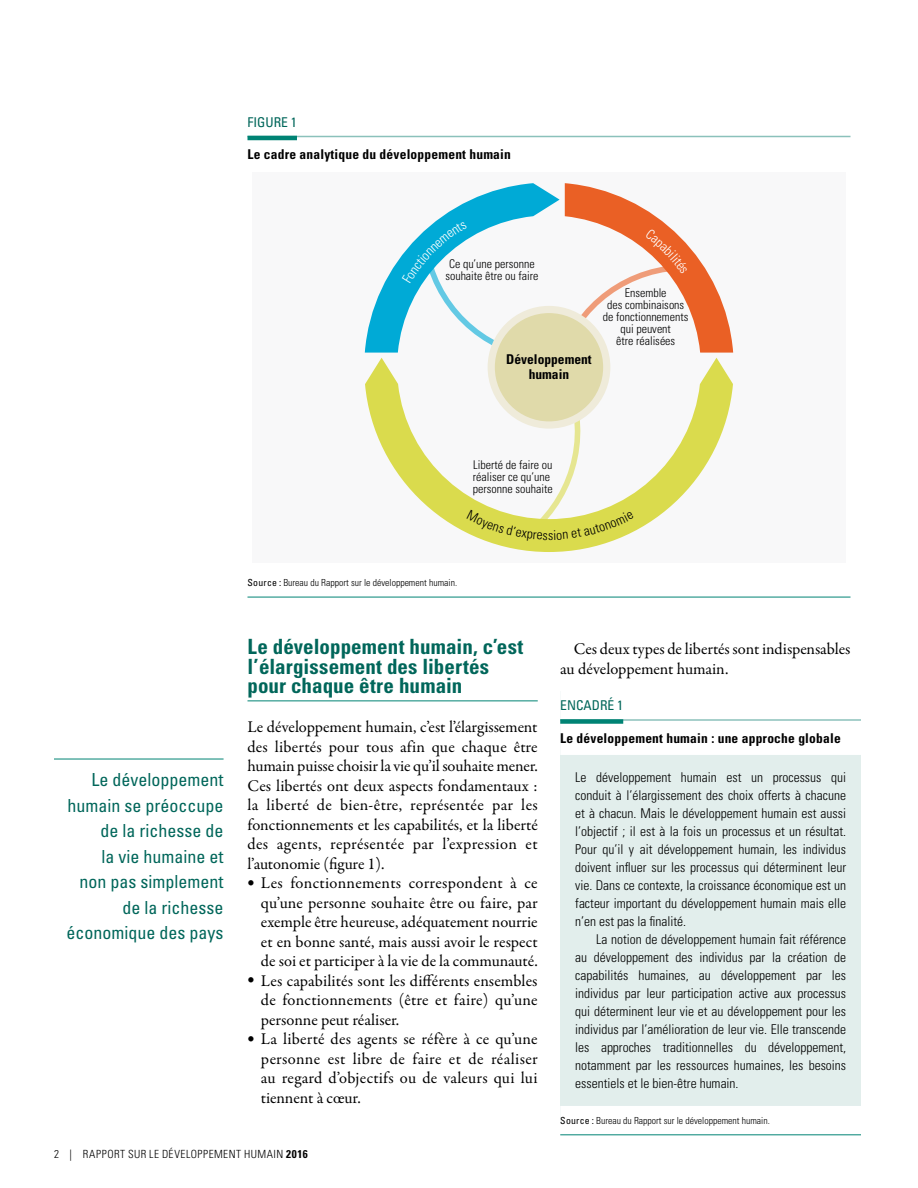
<style>
.page{position:relative;width:918px;height:1188px;background:#fff}
.page>*{position:absolute;margin:0;border:0;box-sizing:border-box;transform-origin:0 0}
.t1{font:700 condensed 21px/19.5px "Univers LT Std";letter-spacing:.005em;color:#00665a}
.t2{font:condensed 18px/25.5px "Univers LT Std";color:#00665a;text-align:right}
.t3{font:16.5px/19.5px "Garamond Premr Pro";color:#000;text-align:justify}
.t4{font:300 condensed 13.5px/18px "Univers LT Std";color:#000;text-align:justify}
.t5{font:700 condensed 13.5px/15px "Univers LT Std";letter-spacing:.015em;color:#000;text-align:center}
.t6{font:condensed 13.5px "Univers LT Std";color:#00665a}
.t7{font:300 condensed 12px/12px "Univers LT Std";color:#000;text-align:center}
.t8{font:300 condensed 11.25px "Univers LT Std";letter-spacing:.045em;color:#000}
.t9{font:300 condensed 9.75px "Univers LT Std";color:#000}
.s1{font-weight:400}
.s2{font-weight:700}
</style>
<div class="page">
<hr style="left:248px;top:700px;width:290px;height:1px;background:#008374">
<hr style="left:248px;top:136px;width:602px;height:1px;background:#8bc1bb">
<hr style="left:248px;top:136px;width:49px;height:4px;background:#008374">
<hr style="left:248px;top:597px;width:602px;height:1px;background:#008374">
<div style="left:252px;top:172px;width:594px;height:390px;background:#f8f8f9"></div>
<svg style="left:365px;top:359px;width:368px;height:193px"></svg>
<div style="left:560px;top:692px;width:301px;height:432px;background:#e2eeec"></div>
<div style="left:560px;top:691px;width:301px;height:37px;background:#fff"></div>
<hr style="left:560px;top:719px;width:301px;height:2px;background:#8bc1bb">
<div style="left:560px;top:719px;width:63px;height:5px;background:#008374"></div>
<div style="left:560px;top:728px;width:301px;height:27px;background:#fff"></div>
<div style="left:560px;top:1106px;width:301px;height:34px;background:#fff"></div>
<hr style="left:560px;top:1134px;width:301px;height:1px;background:#008374">
<hr style="left:54px;top:759px;width:170px;height:1px;background:#008374">
<svg style="left:365px;top:183px;width:368px;height:176px"></svg>
<svg style="left:467px;top:392px;width:167px;height:155px"></svg>
<p class="t6" style="left:248px;top:113px;width:51px">FIGURE 1</p>
<p class="t5" style="left:248px;top:147px;width:265px">Le cadre analytique du développement humain</p>
<p class="t7" style="left:445px;top:258px;width:95px">Ce qu’une personne souhaite être ou faire</p>
<p class="t5" style="left:506px;top:351px;width:87px">Développement humain</p>
<p class="t7" style="left:603px;top:287px;width:87px">Ensemble<br>des combinaisons de fonctionnements qui peuvent<br>être réalisées</p>
<p class="t2" style="left:67px;top:767px;width:158px">Le développement humain se préoccupe de la richesse de<br>la vie humaine et<br>non pas simplement de la richesse économique des pays</p>
<p class="t9" style="left:248px;top:577px;width:211px"><span class="s1">Source :</span> Bureau du Rapport sur le développement humain.</p>
<p class="t7" style="left:473px;top:459px;width:81px;text-align:left">Liberté de faire ou réaliser ce qu’une personne souhaite</p>
<p class="t4" style="left:548px;top:526px;width:7px">s</p>
<p class="t1" style="left:248px;top:637px;width:277px">Le développement humain, c’est l’élargissement des libertés pour chaque être humain</p>
<p class="t3" style="left:248px;top:717px;width:292px">Le développement humain, c’est l’élargissement des libertés pour tous afin que chaque être humain puisse choisir la vie qu’il souhaite mener.<br>Ces libertés ont deux aspects fondamentaux : la liberté de bien-être, représentée par les fonctionnements et les capabilités, et la liberté des agents, représentée par l’expression et l’autonomie (figure 1).</p>
<p class="t3" style="left:261px;top:873px;width:278px;text-indent:-13px">• Les fonctionnements correspondent à ce qu’une personne souhaite être ou faire, par exemple être heureuse, adéquatement nourrie et en bonne santé, mais aussi avoir le respect de soi et participer à la vie de la communauté.</p>
<p class="t3" style="left:261px;top:971px;width:278px;text-indent:-13px">• Les capabilités sont les différents ensembles de fonctionnements (être et faire) qu’une personne peut réaliser.</p>
<p class="t3" style="left:261px;top:1029px;width:278px;text-indent:-13px">• La liberté des agents se réfère à ce qu’une personne est libre de faire et de réaliser au regard d’objectifs ou de valeurs qui lui tiennent à cœur.</p>
<p class="t3" style="left:560px;top:639px;width:292px;text-indent:13px">Ces deux types de libertés sont indispensables au développement humain.</p>
<p class="t6" style="left:560px;top:697px;width:65px">ENCADRÉ 1</p>
<p class="t5" style="left:560px;top:731px;width:282px">Le développement humain : une approche globale</p>
<p class="t4" style="left:575px;top:768px;width:272px">Le développement humain est un processus qui conduit à l’élargissement des choix offerts à chacune et à chacun. Mais le développement humain est aussi l’objectif ; il est à la fois un processus et un résultat.<br>Pour qu’il y ait développement humain, les individus doivent influer sur les processus qui déterminent leur vie. Dans ce contexte, la croissance économique est un facteur important du développement humain mais elle n’en est pas la finalité.</p>
<p class="t4" style="left:575px;top:930px;width:272px;text-indent:21px">La notion de développement humain fait référence au développement des individus par la création de capabilités humaines, au développement par les individus par leur participation active aux processus qui déterminent leur vie et au développement pour les individus par l’amélioration de leur vie. Elle transcende les approches traditionnelles du développement, notamment par les ressources humaines, les besoins essentiels et le bien-être humain.</p>
<p class="t9" style="left:560px;top:1115px;width:211px"><span class="s1">Source :</span> Bureau du Rapport sur le développement humain.</p>
<p class="t8" style="left:54px;top:1147px;width:255px">2 | RAPPORT SUR LE DÉVELOPPEMENT HUMAIN <span class="s2">2016</span></p>
</div>
